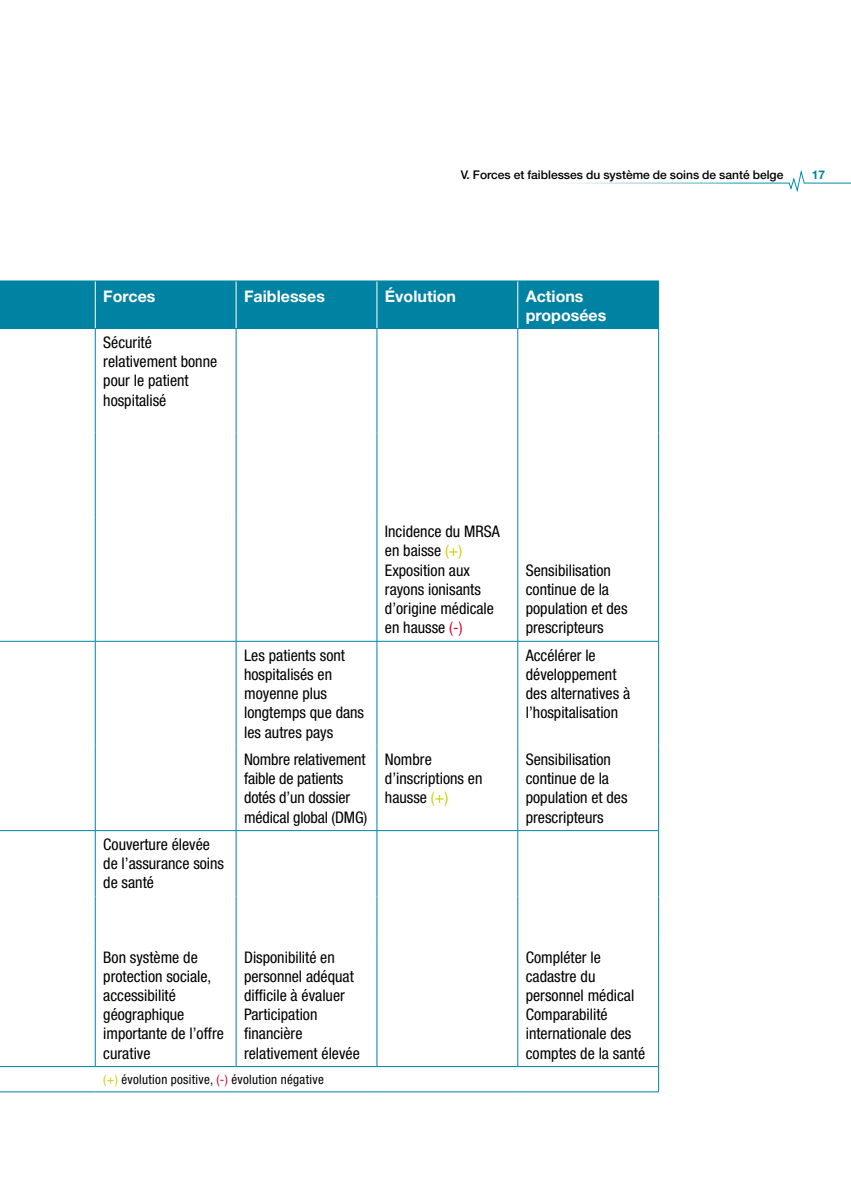
<style>
.page{position:relative;width:851px;height:1191px;background:#fff}
.page>*{position:absolute;margin:0;border:0;box-sizing:border-box;transform-origin:0 0}
.t1{font:condensed 16px/19.2px "Helvetica Neue LT Std";color:#000}
.t2{font:700 16px/19px "Helvetica Neue";color:#fff}
.t3{font:condensed 13px "Helvetica Neue LT Std";letter-spacing:.025em;color:#000}
.t4{font:500 12px "Helvetica Neue";color:#000}
.t5{font:700 12px "Helvetica Neue";color:#0082a3}
.s1{color:#cdcd00}
.s2{color:#dc002e}
</style>
<div class="page">
<svg style="left:563px;top:170px;width:287px;height:22px"></svg>
<div style="left:0;top:282px;width:658px;height:46px;background:#0082a3"></div>
<hr style="left:0;top:281px;width:95px;height:1px;background:#0082a3">
<hr style="left:0;top:328px;width:95px;height:1px;background:#0082a3">
<hr style="left:95px;top:329px;width:1px;height:104px;background:#0082a3">
<hr style="left:95px;top:433px;width:1px;height:85px;background:#0082a3">
<hr style="left:95px;top:518px;width:1px;height:123px;background:#0082a3">
<hr style="left:0;top:641px;width:95px;height:1px;background:#0082a3">
<hr style="left:95px;top:641px;width:1px;height:104px;background:#0082a3">
<hr style="left:95px;top:745px;width:1px;height:85px;background:#0082a3">
<hr style="left:0;top:830px;width:95px;height:1px;background:#0082a3">
<hr style="left:95px;top:831px;width:1px;height:65px;background:#0082a3">
<hr style="left:95px;top:896px;width:1px;height:47px;background:#0082a3">
<hr style="left:95px;top:943px;width:1px;height:123px;background:#0082a3">
<hr style="left:0;top:1066px;width:95px;height:1px;background:#0082a3">
<hr style="left:0;top:1091px;width:95px;height:1px;background:#0082a3">
<hr style="left:236px;top:281px;width:1px;height:47px;background:#fff">
<hr style="left:376px;top:281px;width:1px;height:47px;background:#fff">
<hr style="left:517px;top:281px;width:1px;height:47px;background:#fff">
<hr style="left:95px;top:281px;width:1px;height:47px;background:#fff">
<hr style="left:95px;top:641px;width:141px;height:1px;background:#0082a3">
<hr style="left:236px;top:641px;width:141px;height:1px;background:#0082a3">
<hr style="left:377px;top:641px;width:140px;height:1px;background:#0082a3">
<hr style="left:517px;top:641px;width:141px;height:1px;background:#0082a3">
<hr style="left:95px;top:281px;width:141px;height:1px;background:#0082a3">
<hr style="left:236px;top:281px;width:141px;height:1px;background:#0082a3">
<hr style="left:377px;top:281px;width:140px;height:1px;background:#0082a3">
<hr style="left:517px;top:281px;width:141px;height:1px;background:#0082a3">
<hr style="left:658px;top:281px;width:1px;height:47px;background:#0082a3">
<hr style="left:95px;top:328px;width:141px;height:1px;background:#0082a3">
<hr style="left:236px;top:328px;width:141px;height:1px;background:#0082a3">
<hr style="left:377px;top:328px;width:140px;height:1px;background:#0082a3">
<hr style="left:517px;top:328px;width:141px;height:1px;background:#0082a3">
<hr style="left:236px;top:329px;width:1px;height:104px;background:#0082a3">
<hr style="left:376px;top:329px;width:1px;height:104px;background:#0082a3">
<hr style="left:517px;top:329px;width:1px;height:104px;background:#0082a3">
<hr style="left:658px;top:329px;width:1px;height:104px;background:#0082a3">
<hr style="left:236px;top:433px;width:1px;height:85px;background:#0082a3">
<hr style="left:376px;top:433px;width:1px;height:85px;background:#0082a3">
<hr style="left:517px;top:433px;width:1px;height:85px;background:#0082a3">
<hr style="left:658px;top:433px;width:1px;height:85px;background:#0082a3">
<hr style="left:236px;top:518px;width:1px;height:123px;background:#0082a3">
<hr style="left:376px;top:518px;width:1px;height:123px;background:#0082a3">
<hr style="left:517px;top:518px;width:1px;height:123px;background:#0082a3">
<hr style="left:658px;top:518px;width:1px;height:123px;background:#0082a3">
<hr style="left:236px;top:641px;width:1px;height:104px;background:#0082a3">
<hr style="left:376px;top:641px;width:1px;height:104px;background:#0082a3">
<hr style="left:517px;top:641px;width:1px;height:104px;background:#0082a3">
<hr style="left:658px;top:641px;width:1px;height:104px;background:#0082a3">
<hr style="left:236px;top:745px;width:1px;height:85px;background:#0082a3">
<hr style="left:376px;top:745px;width:1px;height:85px;background:#0082a3">
<hr style="left:517px;top:745px;width:1px;height:85px;background:#0082a3">
<hr style="left:658px;top:745px;width:1px;height:85px;background:#0082a3">
<hr style="left:95px;top:830px;width:141px;height:1px;background:#0082a3">
<hr style="left:236px;top:830px;width:141px;height:1px;background:#0082a3">
<hr style="left:236px;top:831px;width:1px;height:65px;background:#0082a3">
<hr style="left:377px;top:830px;width:140px;height:1px;background:#0082a3">
<hr style="left:376px;top:831px;width:1px;height:65px;background:#0082a3">
<hr style="left:517px;top:830px;width:141px;height:1px;background:#0082a3">
<hr style="left:517px;top:831px;width:1px;height:65px;background:#0082a3">
<hr style="left:658px;top:831px;width:1px;height:65px;background:#0082a3">
<hr style="left:236px;top:896px;width:1px;height:47px;background:#0082a3">
<hr style="left:376px;top:896px;width:1px;height:47px;background:#0082a3">
<hr style="left:517px;top:896px;width:1px;height:47px;background:#0082a3">
<hr style="left:658px;top:896px;width:1px;height:47px;background:#0082a3">
<hr style="left:236px;top:943px;width:1px;height:123px;background:#0082a3">
<hr style="left:376px;top:943px;width:1px;height:123px;background:#0082a3">
<hr style="left:517px;top:943px;width:1px;height:123px;background:#0082a3">
<hr style="left:658px;top:943px;width:1px;height:123px;background:#0082a3">
<hr style="left:95px;top:1066px;width:141px;height:1px;background:#0082a3">
<hr style="left:236px;top:1066px;width:141px;height:1px;background:#0082a3">
<hr style="left:377px;top:1066px;width:140px;height:1px;background:#0082a3">
<hr style="left:517px;top:1066px;width:141px;height:1px;background:#0082a3">
<svg style="left:658px;top:1066px;width:1px;height:25px"></svg>
<hr style="left:95px;top:1091px;width:141px;height:1px;background:#0082a3">
<hr style="left:236px;top:1091px;width:141px;height:1px;background:#0082a3">
<hr style="left:377px;top:1091px;width:140px;height:1px;background:#0082a3">
<hr style="left:517px;top:1091px;width:141px;height:1px;background:#0082a3">
<p class="t4" style="left:461px;top:167px;width:324px">V. Forces et faiblesses du système de soins de santé belge</p>
<p class="t5" style="left:811px;top:167px;width:15px">17</p>
<p class="t2" style="left:103px;top:286px;width:54px">Forces</p>
<p class="t2" style="left:244px;top:286px;width:82px">Faiblesses</p>
<p class="t2" style="left:385px;top:286px;width:73px">Évolution</p>
<p class="t2" style="left:525px;top:286px;width:82px">Actions proposées</p>
<p class="t1" style="left:103px;top:332px;width:115px">Sécurité relativement bonne pour le patient hospitalisé</p>
<p class="t1" style="left:385px;top:522px;width:116px">Incidence du MRSA en baisse <span class="s1">(+)<br></span>Exposition aux rayons ionisants d’origine médicale en hausse <span class="s2">(-)</span></p>
<p class="t1" style="left:525px;top:560px;width:103px">Sensibilisation continue de la population et des prescripteurs</p>
<p class="t1" style="left:103px;top:834px;width:122px">Couverture élevée de l’assurance soins de santé</p>
<p class="t1" style="left:244px;top:645px;width:121px">Les patients sont hospitalisés en moyenne plus longtemps que dans les autres pays</p>
<p class="t1" style="left:525px;top:645px;width:106px">Accélérer le développement des alternatives à l’hospitalisation</p>
<p class="t1" style="left:244px;top:749px;width:125px">Nombre relativement faible de patients dotés d’un dossier médical global (DMG)</p>
<p class="t1" style="left:385px;top:749px;width:99px">Nombre d’inscriptions en hausse <span class="s1">(+)</span></p>
<p class="t1" style="left:525px;top:749px;width:103px">Sensibilisation continue de la population et des prescripteurs</p>
<p class="t1" style="left:103px;top:947px;width:122px">Bon système de protection sociale, accessibilité géographique importante de l’offre curative</p>
<p class="t1" style="left:244px;top:947px;width:117px">Disponibilité en personnel adéquat difficile à évaluer<br>Participation financière relativement élevée</p>
<p class="t1" style="left:525px;top:947px;width:121px">Compléter le cadastre du personnel médical<br>Comparabilité internationale des comptes de la santé</p>
<p class="t3" style="left:103px;top:1071px;width:222px"><span class="s1">(+)</span> évolution positive, <span class="s2">(-)</span> évolution négative</p>
</div>
